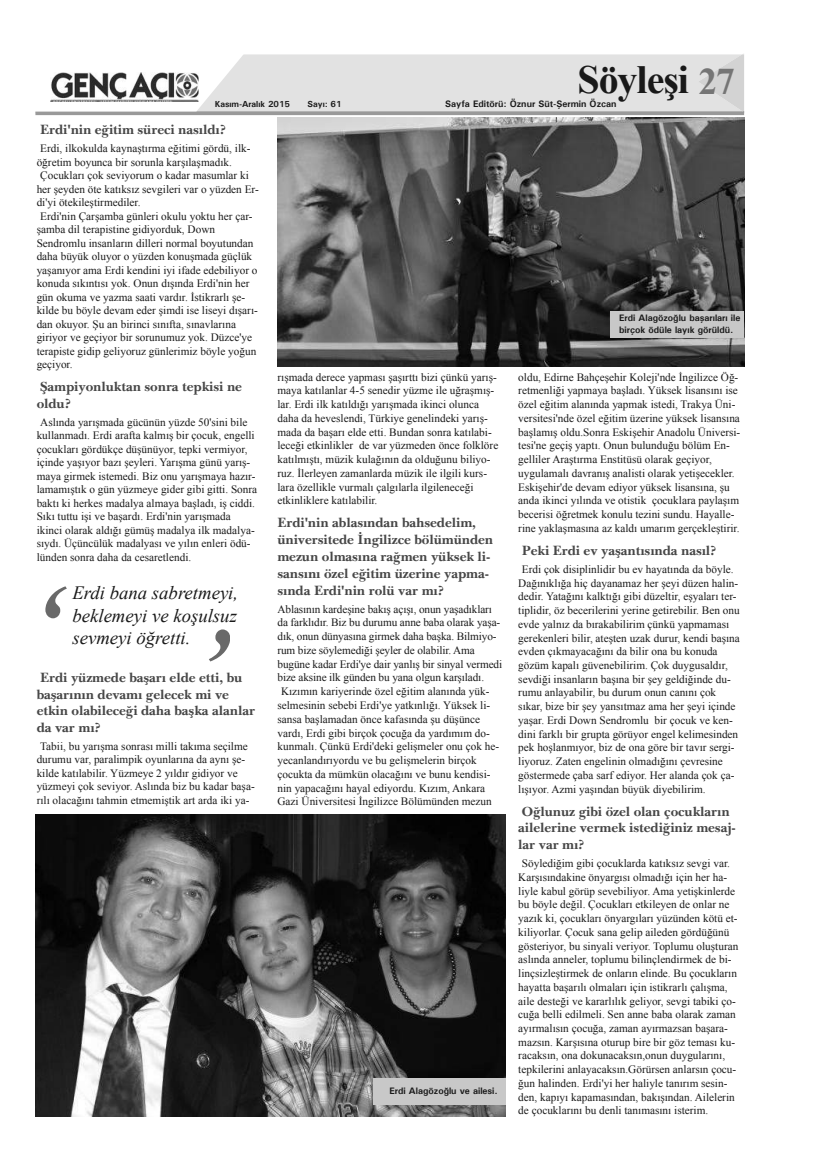
<style>
.page{position:relative;width:815px;height:1170px;background:#fff}
.page>*{position:absolute;margin:0;border:0;box-sizing:border-box;transform-origin:0 0}
.t1{font:700 39.88px "Times New Roman";letter-spacing:-.025em;color:#191919}
.t2{font:italic 18.75px/22.5px "Times New Roman";color:#191919;text-align:justify}
.t3{font:13.75px/16.8px "Baskerville Handcut Bold T.";letter-spacing:-.01em;color:#474747}
.t4{font:11.25px/13.8px "Times New Roman";color:#191919}
.t5{font:700 9.38px/11.2px "Univers";color:#191919}
.t6{font:700 8.75px "Univers";color:#191919}
.s1{font-size:37.5px;color:#757575}
</style>
<div class="page">
<div style="left:244px;top:54px;width:454px;height:57px;background:#e2e2e2"></div>
<svg style="left:35px;top:111px;width:709px;height:4px;background:#a1a1a1"></svg>
<svg style="left:698px;top:54px;width:46px;height:58px;background:#d9d9d9"></svg>
<svg style="left:60px;top:54px;width:184px;height:57px"></svg>
<img style="left:50px;top:73px;width:150px;height:29px">
<img style="left:35px;top:814px;width:471px;height:302px">
<img style="left:278px;top:118px;width:466px;height:248px">
<svg style="left:209px;top:629px;width:21px;height:32px"></svg>
<svg style="left:45px;top:586px;width:22px;height:32px"></svg>
<div style="left:373px;top:1078px;width:133px;height:26px;background:#c8c8c8"></div>
<div style="left:611px;top:311px;width:133px;height:27px;background:#c8c8c8"></div>
<h1 class="t1" style="left:577px;top:57px;width:159px">Söyleşi <span class="s1">27</span></h1>
<p class="t5" style="left:445px;top:98px;width:173px">Sayfa Editörü: Öznur Süt-Şermin Özcan</p>
<p class="t6" style="left:215px;top:98px;width:77px">Kasım-Aralık 2015</p>
<p class="t6" style="left:308px;top:98px;width:36px">Sayı: 61</p>
<p class="t3" style="left:40px;top:122px;width:187px">Erdi'nin eğitim süreci nasıldı?</p>
<p class="t4" style="left:40px;top:142px;width:212px">Erdi, ilkokulda kaynaştırma eğitimi gördü, ilk-</p>
<p class="t4" style="left:37px;top:155px;width:197px">öğretim boyunca bir sorunla karşılaşmadık.</p>
<p class="t4" style="left:40px;top:169px;width:210px">Çocukları çok seviyorum o kadar masumlar ki</p>
<p class="t4" style="left:37px;top:182px;width:224px">her şeyden öte katıksız sevgileri var o yüzden Er-</p>
<p class="t4" style="left:37px;top:196px;width:105px">di'yi ötekileştirmediler.</p>
<p class="t4" style="left:40px;top:209px;width:214px">Erdi'nin Çarşamba günleri okulu yoktu her çar-</p>
<p class="t4" style="left:37px;top:223px;width:180px">şamba dil terapistine gidiyorduk, Down</p>
<p class="t4" style="left:37px;top:236px;width:218px">Sendromlu insanların dilleri normal boyutundan</p>
<p class="t4" style="left:37px;top:250px;width:217px">daha büyük oluyor o yüzden konuşmada güçlük</p>
<p class="t4" style="left:37px;top:263px;width:222px">yaşanıyor ama Erdi kendini iyi ifade edebiliyor o</p>
<p class="t4" style="left:37px;top:277px;width:214px">konuda sıkıntısı yok. Onun dışında Erdi'nin her</p>
<p class="t4" style="left:37px;top:290px;width:210px">gün okuma ve yazma saati vardır. İstikrarlı şe-</p>
<p class="t4" style="left:37px;top:304px;width:223px">kilde bu böyle devam eder şimdi ise liseyi dışarı-</p>
<p class="t4" style="left:37px;top:317px;width:201px">dan okuyor. Şu an birinci sınıfta, sınavlarına</p>
<p class="t4" style="left:37px;top:331px;width:217px">giriyor ve geçiyor bir sorunumuz yok. Düzce'ye</p>
<p class="t4" style="left:37px;top:344px;width:221px">terapiste gidip geliyoruz günlerimiz böyle yoğun</p>
<p class="t4" style="left:37px;top:358px;width:37px">geçiyor.</p>
<p class="t3" style="left:37px;top:378px;width:207px">Şampiyonluktan sonra tepkisi ne oldu?</p>
<p class="t4" style="left:37px;top:415px;width:222px;text-indent:4px">Aslında yarışmada gücünün yüzde 50'sini bile kullanmadı. Erdi arafta kalmış bir çocuk, engelli çocukları gördükçe düşünüyor, tepki vermiyor, içinde yaşıyor bazı şeyleri. Yarışma günü yarış&shy;maya girmek istemedi. Biz onu yarışmaya hazır&shy;lamamıştık o gün yüzmeye gider gibi gitti. Sonra baktı ki herkes madalya almaya başladı, iş ciddi.<br>Sıkı tuttu işi ve başardı. Erdi'nin yarışmada ikinci olarak aldığı gümüş madalya ilk madalya&shy;sıydı. Üçüncülük madalyası ve yılın enleri ödü&shy;lünden sonra daha da cesaretlendi.</p>
<p class="t5" style="left:619px;top:312px;width:123px">Erdi Alagözoğlu başarıları ile birçok ödüle layık görüldü.</p>
<p class="t4" style="left:518px;top:370px;width:223px">oldu, Edirne Bahçeşehir Koleji'nde İngilizce Öğ&shy;retmenliği yapmaya başladı. Yüksek lisansını ise özel eğitim alanında yapmak istedi, Trakya Üni&shy;versitesi'nde özel eğitim üzerine yüksek lisansına başlamış oldu.Sonra Eskişehir Anadolu Üniversi&shy;tesi'ne geçiş yaptı. Onun bulunduğu bölüm En&shy;gelliler Araştırma Enstitüsü olarak geçiyor, uygulamalı davranış analisti olarak yetişecekler.<br>Eskişehir'de devam ediyor yüksek lisansına, şu anda ikinci yılında ve otistik çocuklara paylaşım becerisi öğretmek konulu tezini sundu. Hayalle&shy;rine yaklaşmasına az kaldı umarım gerçekleştirir.</p>
<p class="t3" style="left:522px;top:542px;width:196px">Peki Erdi ev yaşantısında nasıl?</p>
<p class="t4" style="left:518px;top:562px;width:223px;text-indent:4px">Erdi çok disiplinlidir bu ev hayatında da böyle.<br>Dağınıklığa hiç dayanamaz her şeyi düzen halin&shy;dedir. Yatağını kalktığı gibi düzeltir, eşyaları ter&shy;tiplidir, öz becerilerini yerine getirebilir. Ben onu evde yalnız da bırakabilirim çünkü yapmaması gerekenleri bilir, ateşten uzak durur, kendi başına evden çıkmayacağını da bilir ona bu konuda gözüm kapalı güvenebilirim. Çok duygusaldır, sevdiği insanların başına bir şey geldiğinde du&shy;rumu anlayabilir, bu durum onun canını çok sıkar, bize bir şey yansıtmaz ama her şeyi içinde yaşar. Erdi Down Sendromlu bir çocuk ve ken&shy;dini farklı bir grupta görüyor engel kelimesinden pek hoşlanmıyor, biz de ona göre bir tavır sergi&shy;liyoruz. Zaten engelinin olmadığını çevresine göstermede çaba sarf ediyor. Her alanda çok ça&shy;lışıyor. Azmi yaşından büyük diyebilirim.</p>
<p class="t3" style="left:518px;top:802px;width:219px">Oğlunuz gibi özel olan çocukların ailelerine vermek istediğiniz mesaj&shy;lar var mı?</p>
<p class="t4" style="left:518px;top:856px;width:222px;text-indent:4px">Söylediğim gibi çocuklarda katıksız sevgi var.<br>Karşısındakine önyargısı olmadığı için her ha&shy;liyle kabul görüp sevebiliyor. Ama yetişkinlerde bu böyle değil. Çocukları etkileyen de onlar ne yazık ki, çocukları önyargıları yüzünden kötü et&shy;kiliyorlar. Çocuk sana gelip aileden gördüğünü gösteriyor, bu sinyali veriyor. Toplumu oluşturan aslında anneler, toplumu bilinçlendirmek de bi&shy;linçsizleştirmek de onların elinde. Bu çocukların hayatta başarılı olmaları için istikrarlı çalışma, aile desteği ve kararlılık geliyor, sevgi tabiki ço&shy;cuğa belli edilmeli. Sen anne baba olarak zaman ayırmalısın çocuğa, zaman ayırmazsan başara&shy;mazsın. Karşısına oturup bire bir göz teması ku&shy;racaksın, ona dokunacaksın,onun duygularını, tepkilerini anlayacaksın.Görürsen anlarsın çocu&shy;ğun halinden. Erdi'yi her haliyle tanırım sesin&shy;den, kapıyı kapamasından, bakışından. Ailelerin de çocuklarını bu denli tanımasını isterim.</p>
<p class="t4" style="left:277px;top:370px;width:222px">rışmada derece yapması şaşırttı bizi çünkü yarış&shy;maya katılanlar 4-5 senedir yüzme ile uğraşmış&shy;lar. Erdi ilk katıldığı yarışmada ikinci olunca daha da heveslendi, Türkiye genelindeki yarış&shy;mada da başarı elde etti. Bundan sonra katılabi&shy;leceği etkinlikler de var yüzmeden önce folklöre katılmıştı, müzik kulağının da olduğunu biliyo&shy;ruz. İlerleyen zamanlarda müzik ile ilgili kurs&shy;lara özellikle vurmalı çalgılarla ilgileneceği etkinliklere katılabilir.</p>
<p class="t3" style="left:277px;top:515px;width:217px">Erdi'nin ablasından bahsedelim, üniversitede İngilizce bölümünden mezun olmasına rağmen yüksek li&shy;sansını özel eğitim üzerine yapma&shy;sında Erdi'nin rolü var mı?</p>
<p class="t4" style="left:277px;top:602px;width:216px">Ablasının kardeşine bakış açışı, onun yaşadıkları</p>
<p class="t4" style="left:277px;top:615px;width:224px">da farklıdır. Biz bu durumu anne baba olarak yaşa-</p>
<p class="t4" style="left:277px;top:629px;width:221px">dık, onun dünyasına girmek daha başka. Bilmiyo-</p>
<p class="t4" style="left:277px;top:643px;width:199px">rum bize söylemediği şeyler de olabilir. Ama</p>
<p class="t4" style="left:277px;top:657px;width:226px">bugüne kadar Erdi'ye dair yanlış bir sinyal vermedi</p>
<p class="t4" style="left:277px;top:670px;width:208px">bize aksine ilk günden bu yana olgun karşıladı.</p>
<p class="t4" style="left:281px;top:684px;width:210px">Kızımın kariyerinde özel eğitim alanında yük-</p>
<p class="t4" style="left:277px;top:698px;width:214px">selmesinin sebebi Erdi'ye yatkınlığı. Yüksek li-</p>
<p class="t4" style="left:277px;top:712px;width:204px">sansa başlamadan önce kafasında şu düşünce</p>
<p class="t4" style="left:277px;top:725px;width:214px">vardı, Erdi gibi birçok çocuğa da yardımım do-</p>
<p class="t4" style="left:277px;top:739px;width:223px">kunmalı. Çünkü Erdi'deki gelişmeler onu çok he-</p>
<p class="t4" style="left:277px;top:753px;width:201px">yecanlandırıyordu ve bu gelişmelerin birçok</p>
<p class="t4" style="left:277px;top:767px;width:215px">çocukta da mümkün olacağını ve bunu kendisi-</p>
<p class="t4" style="left:277px;top:780px;width:209px">nin yapacağını hayal ediyordu. Kızım, Ankara</p>
<p class="t4" style="left:277px;top:794px;width:216px">Gazi Üniversitesi İngilizce Bölümünden mezun</p>
<h2 class="t2" style="left:72px;top:581px;width:167px">Erdi bana sabretmeyi, beklemeyi ve koşulsuz sevmeyi öğretti.</h2>
<p class="t3" style="left:37px;top:670px;width:220px">Erdi yüzmede başarı elde etti, bu başarının devamı gelecek mi ve etkin olabileceği daha başka alanlar da var mı?</p>
<p class="t4" style="left:37px;top:739px;width:220px;text-indent:4px">Tabii, bu yarışma sonrası milli takıma seçilme durumu var, paralimpik oyunlarına da aynı şe&shy;kilde katılabilir. Yüzmeye 2 yıldır gidiyor ve yüzmeyi çok seviyor. Aslında biz bu kadar başa&shy;rılı olacağını tahmin etmemiştik art arda iki ya-</p>
<p class="t5" style="left:390px;top:1084px;width:110px">Erdi Alagözoğlu ve ailesi.</p>
</div>
